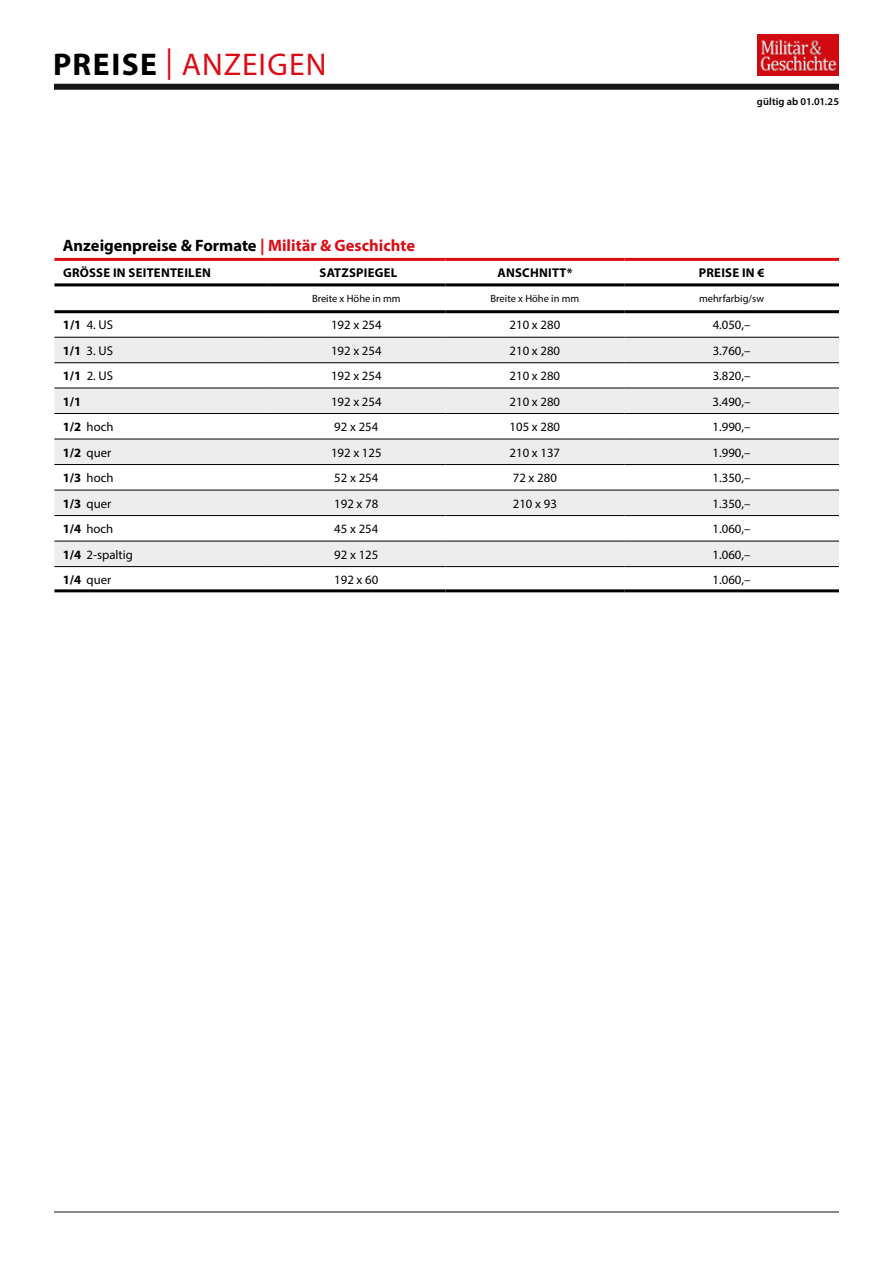
<style>
.page{position:relative;width:893px;height:1263px;background:#fff}
.page>*{position:absolute;margin:0;border:0;box-sizing:border-box;transform-origin:0 0}
.t1{font:31.5px "Myriad Pro";letter-spacing:.035em;color:#dc0c15}
.t2{font:700 16.5px "Myriad Pro";color:#000}
.t3{font:12.75px "Myriad Pro";color:#000}
.t4{font:700 12.75px "Myriad Pro";letter-spacing:.02em;color:#000}
.t5{font:10.5px "Myriad Pro";color:#000}
.t6{font:600 10.5px "Myriad Pro";letter-spacing:.015em;color:#000}
.s1{font-weight:700;color:#000}
.s2{color:#dc0c15}
.s3{font-weight:700}
</style>
<div class="page">
<div style="left:54px;top:84px;width:785px;height:6px;background:#171716"></div>
<hr style="left:54px;top:1212px;width:785px;height:1px;background:#171716">
<div style="left:54px;top:338px;width:785px;height:228px;background:#ededed"></div>
<svg style="left:54px;top:363px;width:785px;height:178px"></svg>
<hr style="left:54px;top:258px;width:213px;height:3px;background:#dc0c15">
<hr style="left:267px;top:258px;width:179px;height:3px;background:#dc0c15">
<hr style="left:446px;top:258px;width:178px;height:3px;background:#dc0c15">
<hr style="left:624px;top:258px;width:215px;height:3px;background:#dc0c15">
<hr style="left:54px;top:283px;width:213px;height:3px;background:#000">
<hr style="left:267px;top:283px;width:179px;height:3px;background:#000">
<hr style="left:446px;top:283px;width:178px;height:3px;background:#000">
<hr style="left:624px;top:283px;width:215px;height:3px;background:#000">
<hr style="left:54px;top:589px;width:213px;height:3px;background:#000">
<hr style="left:267px;top:589px;width:179px;height:3px;background:#000">
<hr style="left:446px;top:589px;width:178px;height:3px;background:#000">
<hr style="left:624px;top:589px;width:215px;height:3px;background:#000">
<hr style="left:54px;top:566px;width:213px;height:1px;background:#000">
<hr style="left:267px;top:566px;width:179px;height:1px;background:#000">
<hr style="left:446px;top:566px;width:178px;height:1px;background:#000">
<hr style="left:624px;top:566px;width:215px;height:1px;background:#000">
<hr style="left:54px;top:541px;width:213px;height:1px;background:#000">
<hr style="left:267px;top:541px;width:179px;height:1px;background:#000">
<hr style="left:446px;top:541px;width:178px;height:1px;background:#000">
<hr style="left:624px;top:541px;width:215px;height:1px;background:#000">
<hr style="left:54px;top:515px;width:213px;height:1px;background:#000">
<hr style="left:267px;top:515px;width:179px;height:1px;background:#000">
<hr style="left:446px;top:515px;width:178px;height:1px;background:#000">
<hr style="left:624px;top:515px;width:215px;height:1px;background:#000">
<hr style="left:54px;top:490px;width:213px;height:1px;background:#000">
<hr style="left:267px;top:490px;width:179px;height:1px;background:#000">
<hr style="left:446px;top:490px;width:178px;height:1px;background:#000">
<hr style="left:624px;top:490px;width:215px;height:1px;background:#000">
<hr style="left:54px;top:464px;width:213px;height:1px;background:#000">
<hr style="left:267px;top:464px;width:179px;height:1px;background:#000">
<hr style="left:446px;top:464px;width:178px;height:1px;background:#000">
<hr style="left:624px;top:464px;width:215px;height:1px;background:#000">
<hr style="left:54px;top:439px;width:213px;height:1px;background:#000">
<hr style="left:267px;top:439px;width:179px;height:1px;background:#000">
<hr style="left:446px;top:439px;width:178px;height:1px;background:#000">
<hr style="left:624px;top:439px;width:215px;height:1px;background:#000">
<hr style="left:54px;top:362px;width:213px;height:1px;background:#000">
<hr style="left:267px;top:362px;width:179px;height:1px;background:#000">
<hr style="left:446px;top:362px;width:178px;height:1px;background:#000">
<hr style="left:624px;top:362px;width:215px;height:1px;background:#000">
<hr style="left:54px;top:388px;width:213px;height:1px;background:#000">
<hr style="left:267px;top:388px;width:179px;height:1px;background:#000">
<hr style="left:446px;top:388px;width:178px;height:1px;background:#000">
<hr style="left:624px;top:388px;width:215px;height:1px;background:#000">
<hr style="left:54px;top:413px;width:213px;height:1px;background:#000">
<hr style="left:267px;top:413px;width:179px;height:1px;background:#000">
<hr style="left:446px;top:413px;width:178px;height:1px;background:#000">
<hr style="left:624px;top:413px;width:215px;height:1px;background:#000">
<hr style="left:54px;top:337px;width:213px;height:1px;background:#000">
<hr style="left:267px;top:337px;width:179px;height:1px;background:#000">
<hr style="left:446px;top:337px;width:178px;height:1px;background:#000">
<hr style="left:624px;top:337px;width:215px;height:1px;background:#000">
<hr style="left:54px;top:310px;width:213px;height:3px;background:#000">
<hr style="left:267px;top:310px;width:179px;height:3px;background:#000">
<hr style="left:446px;top:310px;width:178px;height:3px;background:#000">
<hr style="left:624px;top:310px;width:215px;height:3px;background:#000">
<img style="left:758px;top:35px;width:81px;height:40px">
<h1 class="t1" style="left:53px;top:45px;width:275px"><span class="s1">PREISE</span> | ANZEIGEN</h1>
<p class="t6" style="left:757px;top:95px;width:84px">gültig ab 01.01.25</p>
<p class="t2" style="left:63px;top:235px;width:354px">Anzeigenpreise &amp; Formate <span class="s2">| Militär &amp; Geschichte</span></p>
<p class="t4" style="left:63px;top:264px;width:149px">GRÖSSE IN SEITENTEILEN</p>
<p class="t4" style="left:320px;top:264px;width:79px">SATZSPIEGEL</p>
<p class="t4" style="left:497px;top:264px;width:77px">ANSCHNITT*</p>
<p class="t4" style="left:699px;top:264px;width:67px">PREISE IN €</p>
<p class="t5" style="left:312px;top:292px;width:90px">Breite x Höhe in mm</p>
<p class="t5" style="left:491px;top:292px;width:90px">Breite x Höhe in mm</p>
<p class="t5" style="left:699px;top:292px;width:66px">mehrfarbig/sw</p>
<p class="t3" style="left:63px;top:317px;width:52px"><span class="s3">1/1</span> 4. US</p>
<p class="t3" style="left:331px;top:317px;width:52px">192 x 254</p>
<p class="t3" style="left:510px;top:317px;width:52px">210 x 280</p>
<p class="t3" style="left:713px;top:317px;width:39px">4.050,–</p>
<p class="t3" style="left:63px;top:343px;width:52px"><span class="s3">1/1</span> 3. US</p>
<p class="t3" style="left:331px;top:343px;width:52px">192 x 254</p>
<p class="t3" style="left:510px;top:343px;width:52px">210 x 280</p>
<p class="t3" style="left:713px;top:343px;width:39px">3.760,–</p>
<p class="t3" style="left:63px;top:368px;width:52px"><span class="s3">1/1</span> 2. US</p>
<p class="t3" style="left:331px;top:368px;width:52px">192 x 254</p>
<p class="t3" style="left:510px;top:368px;width:52px">210 x 280</p>
<p class="t3" style="left:713px;top:368px;width:39px">3.820,–</p>
<p class="t4" style="left:63px;top:393px;width:20px">1/1</p>
<p class="t3" style="left:331px;top:393px;width:52px">192 x 254</p>
<p class="t3" style="left:510px;top:393px;width:52px">210 x 280</p>
<p class="t3" style="left:713px;top:393px;width:39px">3.490,–</p>
<p class="t3" style="left:63px;top:419px;width:52px"><span class="s3">1/2</span> hoch</p>
<p class="t3" style="left:334px;top:419px;width:46px">92 x 254</p>
<p class="t3" style="left:510px;top:419px;width:52px">105 x 280</p>
<p class="t3" style="left:713px;top:419px;width:39px">1.990,–</p>
<p class="t3" style="left:63px;top:444px;width:50px"><span class="s3">1/2</span> quer</p>
<p class="t3" style="left:331px;top:444px;width:52px">192 x 125</p>
<p class="t3" style="left:510px;top:444px;width:52px">210 x 137</p>
<p class="t3" style="left:713px;top:444px;width:39px">1.990,–</p>
<p class="t3" style="left:63px;top:470px;width:52px"><span class="s3">1/3</span> hoch</p>
<p class="t3" style="left:334px;top:470px;width:46px">52 x 254</p>
<p class="t3" style="left:513px;top:470px;width:46px">72 x 280</p>
<p class="t3" style="left:713px;top:470px;width:39px">1.350,–</p>
<p class="t3" style="left:63px;top:495px;width:50px"><span class="s3">1/3</span> quer</p>
<p class="t3" style="left:334px;top:495px;width:46px">192 x 78</p>
<p class="t3" style="left:513px;top:495px;width:46px">210 x 93</p>
<p class="t3" style="left:713px;top:495px;width:39px">1.350,–</p>
<p class="t3" style="left:63px;top:521px;width:52px"><span class="s3">1/4</span> hoch</p>
<p class="t3" style="left:334px;top:521px;width:46px">45 x 254</p>
<p class="t3" style="left:713px;top:521px;width:39px">1.060,–</p>
<p class="t3" style="left:63px;top:546px;width:72px"><span class="s3">1/4</span> 2-spaltig</p>
<p class="t3" style="left:334px;top:546px;width:46px">92 x 125</p>
<p class="t3" style="left:713px;top:546px;width:39px">1.060,–</p>
<p class="t3" style="left:63px;top:571px;width:50px"><span class="s3">1/4</span> quer</p>
<p class="t3" style="left:334px;top:571px;width:46px">192 x 60</p>
<p class="t3" style="left:713px;top:571px;width:39px">1.060,–</p>
</div>
